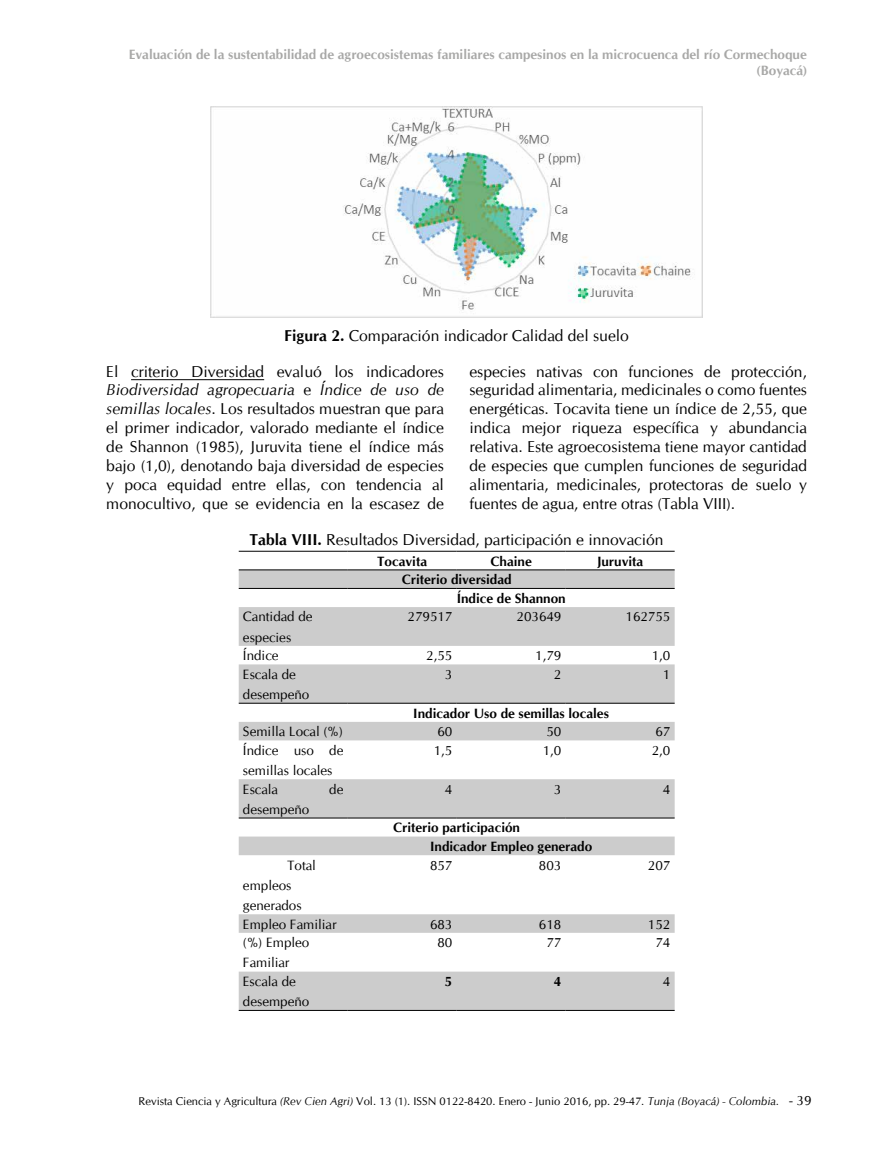
<style>
.page{position:relative;width:893px;height:1170px;background:#fff}
.page>*{position:absolute;margin:0;border:0;box-sizing:border-box;transform-origin:0 0}
.t1{font:15.75px/18.9px "CG Omega";color:#000;text-align:justify}
.t2{font:13.5px/20.2px "CG Omega";color:#000}
.t3{font:700 13.5px/18.6px "CG Omega";color:#000}
.t4{font:700 13.5px/16.2px "CG Omega";color:#a8a8a7;text-align:right}
.t5{font:11.25px "CG Omega";color:#000}
.s1{font-weight:700}
.s2{font-style:italic}
.s3{font-size:13.5px}
</style>
<div class="page">
<img style="left:211px;top:106px;width:492px;height:211px">
<hr style="left:131px;top:379px;width:133px;height:1px;background:#000">
<svg style="left:239px;top:570px;width:436px;height:439px;fill:#ccc"></svg>
<hr style="left:239px;top:551px;width:109px;height:1px;background:#000">
<hr style="left:457px;top:551px;width:109px;height:1px;background:#000">
<hr style="left:566px;top:551px;width:109px;height:1px;background:#000">
<hr style="left:348px;top:551px;width:109px;height:1px;background:#000">
<hr style="left:239px;top:569px;width:109px;height:1px;background:#000">
<hr style="left:348px;top:569px;width:109px;height:1px;background:#000">
<hr style="left:457px;top:569px;width:109px;height:1px;background:#000">
<hr style="left:566px;top:569px;width:109px;height:1px;background:#000">
<hr style="left:239px;top:588px;width:109px;height:1px;background:#000">
<hr style="left:348px;top:588px;width:109px;height:1px;background:#000">
<hr style="left:457px;top:588px;width:109px;height:1px;background:#000">
<hr style="left:566px;top:588px;width:109px;height:1px;background:#000">
<hr style="left:239px;top:702px;width:109px;height:1px;background:#000">
<hr style="left:348px;top:702px;width:109px;height:1px;background:#000">
<hr style="left:457px;top:702px;width:109px;height:1px;background:#000">
<hr style="left:566px;top:702px;width:109px;height:1px;background:#000">
<hr style="left:239px;top:817px;width:109px;height:1px;background:#000">
<hr style="left:348px;top:817px;width:109px;height:1px;background:#000">
<hr style="left:457px;top:817px;width:109px;height:1px;background:#000">
<hr style="left:566px;top:817px;width:109px;height:1px;background:#000">
<hr style="left:239px;top:1009px;width:109px;height:1px;background:#000">
<hr style="left:348px;top:1009px;width:109px;height:1px;background:#000">
<hr style="left:457px;top:1009px;width:109px;height:1px;background:#000">
<hr style="left:566px;top:1009px;width:109px;height:1px;background:#000">
<p class="t4" style="left:129px;top:46px;width:680px">Evaluación de la sustentabilidad de agroecosistemas familiares campesinos en la microcuenca del río Cormechoque (Boyacá)</p>
<p class="t1" style="left:284px;top:326px;width:346px"><span class="s1">Figura 2.</span> Comparación indicador Calidad del suelo</p>
<p class="t1" style="left:106px;top:362px;width:339px">El criterio Diversidad evaluó los indicadores <span class="s2">Biodiversidad agropecuaria</span> e <span class="s2">Índice de uso de semillas locales</span>. Los resultados muestran que para el primer indicador, valorado mediante el índice de Shannon (1985), Juruvita tiene el índice más bajo (1,0), denotando baja diversidad de especies y poca equidad entre ellas, con tendencia al monocultivo, que se evidencia en la escasez de</p>
<p class="t1" style="left:469px;top:362px;width:339px">especies nativas con funciones de protección, seguridad alimentaria, medicinales o como fuentes energéticas. Tocavita tiene un índice de 2,55, que indica mejor riqueza específica y abundancia relativa. Este agroecosistema tiene mayor cantidad de especies que cumplen funciones de seguridad alimentaria, medicinales, protectoras de suelo y fuentes de agua, entre otras (Tabla VIII).</p>
<p class="t1" style="left:250px;top:530px;width:415px"><span class="s1">Tabla VIII.</span> Resultados Diversidad, participación e innovación</p>
<p class="t3" style="left:377px;top:551px;width:52px">Tocavita</p>
<p class="t3" style="left:491px;top:551px;width:43px">Chaine</p>
<p class="t3" style="left:597px;top:551px;width:48px">Juruvita</p>
<p class="t3" style="left:457px;top:570px;width:110px;text-indent:-55px">Criterio diversidad<br>Índice de Shannon</p>
<p class="t2" style="left:243px;top:606px;width:71px">Cantidad de especies</p>
<p class="t2" style="left:408px;top:606px;width:46px">279517</p>
<p class="t2" style="left:517px;top:606px;width:46px">203649</p>
<p class="t2" style="left:626px;top:606px;width:46px">162755</p>
<p class="t2" style="left:243px;top:645px;width:37px">Índice</p>
<p class="t2" style="left:426px;top:645px;width:28px">2,55</p>
<p class="t2" style="left:535px;top:645px;width:28px">1,79</p>
<p class="t2" style="left:652px;top:645px;width:20px">1,0</p>
<p class="t2" style="left:243px;top:664px;width:68px">Escala de desempeño</p>
<p class="t2" style="left:445px;top:664px;width:9px">3</p>
<p class="t2" style="left:554px;top:664px;width:9px">2</p>
<p class="t2" style="left:663px;top:664px;width:9px">1</p>
<p class="t3" style="left:413px;top:703px;width:197px">Indicador Uso de semillas locales</p>
<p class="t2" style="left:243px;top:721px;width:101px">Semilla Local (%)</p>
<p class="t2" style="left:437px;top:721px;width:16px">60</p>
<p class="t2" style="left:546px;top:721px;width:16px">50</p>
<p class="t2" style="left:655px;top:721px;width:16px">67</p>
<p class="t2" style="left:243px;top:740px;width:102px">Índice uso de semillas locales</p>
<p class="t2" style="left:434px;top:740px;width:20px">1,5</p>
<p class="t2" style="left:543px;top:740px;width:20px">1,0</p>
<p class="t2" style="left:652px;top:740px;width:20px">2,0</p>
<p class="t2" style="left:243px;top:778px;width:37px">Escala</p>
<p class="t2" style="left:329px;top:778px;width:16px">de</p>
<p class="t2" style="left:243px;top:799px;width:68px">desempeño</p>
<p class="t2" style="left:445px;top:778px;width:9px">4</p>
<p class="t2" style="left:554px;top:778px;width:9px">3</p>
<p class="t2" style="left:663px;top:778px;width:9px">4</p>
<p class="t3" style="left:430px;top:818px;width:164px;text-indent:-37px">Criterio participación<br>Indicador Empleo generado</p>
<p class="t2" style="left:243px;top:854px;width:75px;text-indent:44px">Total empleos generados</p>
<p class="t2" style="left:430px;top:854px;width:24px">857</p>
<p class="t2" style="left:539px;top:854px;width:24px">803</p>
<p class="t2" style="left:648px;top:854px;width:24px">207</p>
<p class="t2" style="left:243px;top:913px;width:95px">Empleo Familiar</p>
<p class="t2" style="left:430px;top:913px;width:24px">683</p>
<p class="t2" style="left:539px;top:913px;width:24px">618</p>
<p class="t2" style="left:648px;top:913px;width:24px">152</p>
<p class="t2" style="left:243px;top:932px;width:68px">(%) Empleo<br>Familiar</p>
<p class="t2" style="left:437px;top:932px;width:16px">80</p>
<p class="t2" style="left:546px;top:932px;width:16px">77</p>
<p class="t2" style="left:655px;top:932px;width:16px">74</p>
<p class="t2" style="left:243px;top:971px;width:68px">Escala de desempeño</p>
<p class="t3" style="left:445px;top:971px;width:9px">5</p>
<p class="t3" style="left:554px;top:971px;width:9px">4</p>
<p class="t2" style="left:663px;top:971px;width:9px">4</p>
<p class="t5" style="left:139px;top:1093px;width:674px">Revista Ciencia y Agricultura <span class="s2">(Rev Cien Agri)</span> Vol. 13 (1). ISSN 0122-8420. Enero - Junio 2016, pp. 29-47. <span class="s2">Tunja (Boyacá) - Colombia.</span> <span class="s3">- 39</span></p>
</div>
